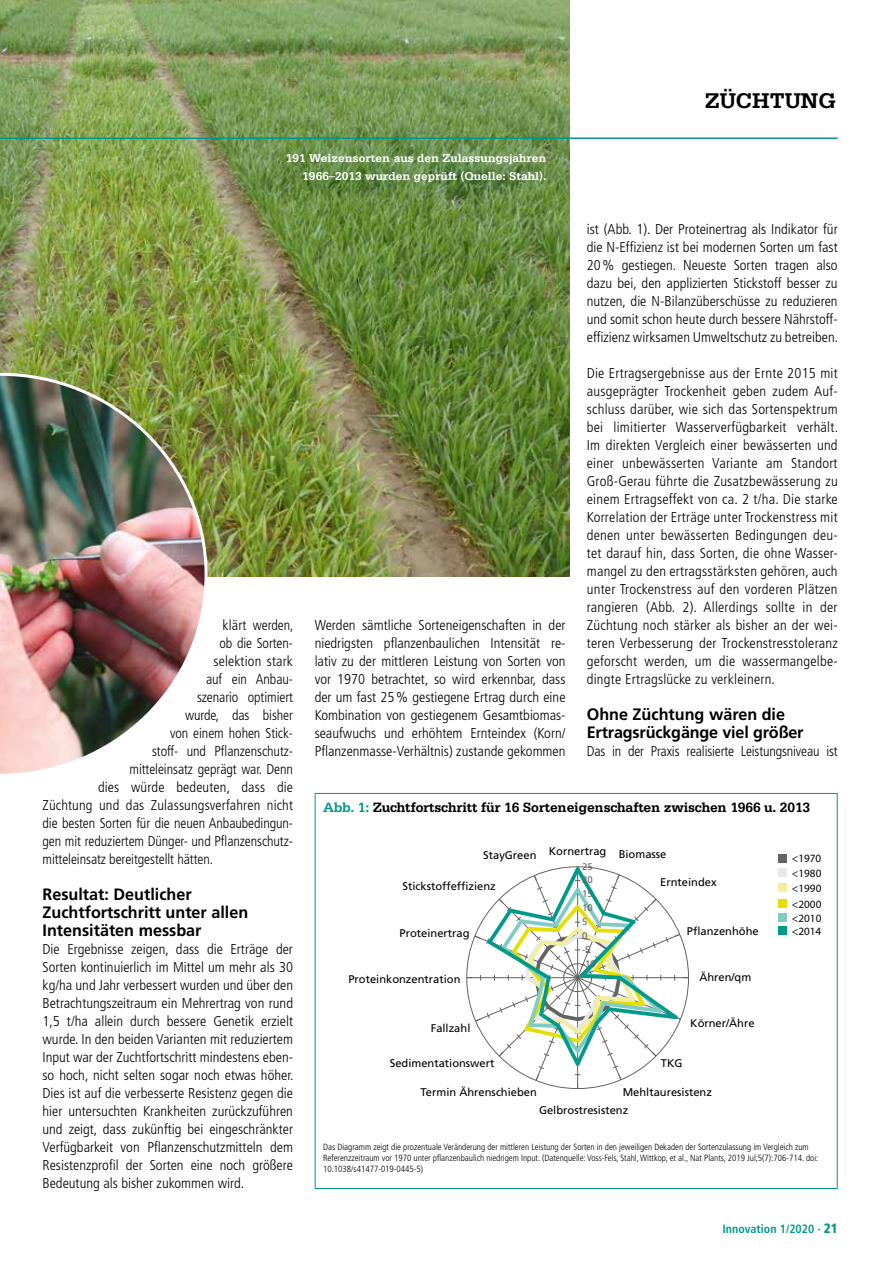
<style>
.page{position:relative;width:893px;height:1263px;background:#fff}
.page>*{position:absolute;margin:0;border:0;box-sizing:border-box;transform-origin:0 0}
.t1{font:700 22.5px "Serifa";color:#000}
.t2{font:700 16.5px/18px "Frutiger LT";color:#000}
.t3{font:300 condensed 14.25px/18px "Frutiger LT";letter-spacing:-.005em;color:#000;text-align:justify}
.t4{font:700 14.25px "Serifa";letter-spacing:-.015em;color:#000}
.t5{font:700 12px/18px "Serifa";color:#fff;text-align:right}
.t6{font:700 condensed 12px "Frutiger LT";color:#00998a}
.t7{font:11.1px "Frutiger LT";color:#000}
.t8{font:11.1px "Myriad Pro";color:#000}
.t9{font:9.6px "Frutiger LT";color:#636362}
.t10{font:300 condensed 9px/10.8px "Frutiger";color:#000}
.s1{color:#00998a}
.s2{font-weight:900;font-size:13.5px}
</style>
<div class="page">
<img style="left:0;top:0;width:570px;height:576px">
<img style="left:0;top:373px;width:208px;height:401px">
<div style="left:315px;top:793px;width:523px;height:396px;background:#fff;border:1px solid #00998a"></div>
<div style="left:778px;top:899px;width:9px;height:8px;background:#e4df00"></div>
<div style="left:778px;top:868px;width:9px;height:9px;background:#e8e8e8"></div>
<div style="left:778px;top:883px;width:9px;height:9px;background:#f2ee9b"></div>
<div style="left:778px;top:926px;width:9px;height:9px;background:#00998a"></div>
<div style="left:778px;top:913px;width:9px;height:9px;background:#80ccc4"></div>
<div style="left:778px;top:854px;width:9px;height:8px;background:#636362"></div>
<svg style="left:467px;top:866px;width:221px;height:222px"></svg>
<hr style="left:0;top:137px;width:838px;height:2px;background:#00998a">
<p class="t5" style="left:286px;top:149px;width:262px">191 Weizensorten aus den Zulassungsjahren<br>1966–2013 wurden geprüft (Quelle: Stahl).</p>
<h1 class="t1" style="left:705px;top:87px;width:133px">ZÜCHTUNG</h1>
<p class="t3" style="left:223px;top:616px;width:73px">klärt werden,</p>
<p class="t3" style="left:220px;top:634px;width:75px">ob die Sorten-</p>
<p class="t3" style="left:214px;top:652px;width:81px">selektion stark</p>
<p class="t3" style="left:206px;top:670px;width:89px">auf ein Anbau-</p>
<p class="t3" style="left:197px;top:688px;width:98px">szenario optimiert</p>
<p class="t3" style="left:185px;top:706px;width:110px">wurde, das bisher</p>
<p class="t3" style="left:170px;top:724px;width:125px">von einem hohen Stick-</p>
<p class="t3" style="left:152px;top:742px;width:143px">stoff- und Pflanzenschutz-</p>
<p class="t3" style="left:130px;top:760px;width:165px">mitteleinsatz geprägt war. Denn</p>
<p class="t3" style="left:98px;top:778px;width:197px">dies würde bedeuten, dass die</p>
<p class="t3" style="left:43px;top:796px;width:252px">Züchtung und das Zulassungsverfahren nicht</p>
<p class="t3" style="left:43px;top:814px;width:252px">die besten Sorten für die neuen Anbaubedingun-</p>
<p class="t3" style="left:43px;top:832px;width:252px">gen mit reduziertem Dünger- und Pflanzenschutz-</p>
<p class="t3" style="left:43px;top:850px;width:172px">mitteleinsatz bereitgestellt hätten.</p>
<p class="t2" style="left:43px;top:885px;width:207px">Resultat: Deutlicher<br>Zuchtfortschritt unter allen<br>Intensitäten messbar</p>
<p class="t3" style="left:43px;top:940px;width:252px">Die Ergebnisse zeigen, dass die Erträge der Sorten kontinuierlich im Mittel um mehr als 30 kg/ha und Jahr verbessert wurden und über den Betrachtungszeitraum ein Mehrertrag von rund 1,5 t/ha allein durch bessere Genetik erzielt wurde. In den beiden Varianten mit reduziertem Input war der Zuchtfortschritt mindestens eben&shy;so hoch, nicht selten sogar noch etwas höher.<br>Dies ist auf die verbesserte Resistenz gegen die hier untersuchten Krankheiten zurückzuführen und zeigt, dass zukünftig bei eingeschränkter Verfügbarkeit von Pflanzenschutzmitteln dem Resistenzprofil der Sorten eine noch größere Bedeutung als bisher zukommen wird.</p>
<p class="t3" style="left:315px;top:616px;width:252px">Werden sämtliche Sorteneigenschaften in der niedrigsten pflanzenbaulichen Intensität re&shy;lativ zu der mittleren Leistung von Sorten von vor 1970 betrachtet, so wird erkennbar, dass der um fast 25% gestiegene Ertrag durch eine Kombination von gestiegenem Gesamtbiomas&shy;seaufwuchs und erhöhtem Ernteindex (Korn/ Pflanzenmasse-Verhältnis) zustande gekommen</p>
<p class="t3" style="left:587px;top:220px;width:253px">ist (Abb. 1). Der Proteinertrag als Indikator für die N-Effizienz ist bei modernen Sorten um fast 20% gestiegen. Neueste Sorten tragen also dazu bei, den applizierten Stickstoff besser zu nutzen, die N-Bilanzüberschüsse zu reduzieren und somit schon heute durch bessere Nährstoff&shy;effizienz wirksamen Umweltschutz zu betreiben.</p>
<p class="t3" style="left:587px;top:364px;width:253px">Die Ertragsergebnisse aus der Ernte 2015 mit ausgeprägter Trockenheit geben zudem Auf&shy;schluss darüber, wie sich das Sortenspektrum bei limitierter Wasserverfügbarkeit verhält.<br>Im direkten Vergleich einer bewässerten und einer unbewässerten Variante am Standort Groß-Gerau führte die Zusatzbewässerung zu einem Ertragseffekt von ca. 2 t/ha. Die starke Korrelation der Erträge unter Trockenstress mit denen unter bewässerten Bedingungen deu&shy;tet darauf hin, dass Sorten, die ohne Wasser&shy;mangel zu den ertragsstärksten gehören, auch unter Trockenstress auf den vorderen Plätzen rangieren (Abb. 2). Allerdings sollte in der Züchtung noch stärker als bisher an der wei&shy;teren Verbesserung der Trockenstresstoleranz geforscht werden, um die wassermangelbe&shy;dingte Ertragslücke zu verkleinern.</p>
<p class="t2" style="left:587px;top:705px;width:218px">Ohne Züchtung wären die<br>Ertragsrückgänge viel größer</p>
<p class="t3" style="left:587px;top:742px;width:252px">Das in der Praxis realisierte Leistungsniveau ist</p>
<p class="t4" style="left:323px;top:799px;width:489px"><span class="s1">Abb. 1:</span> Zuchtfortschritt für 16 Sorteneigenschaften zwischen 1966 u. 2013</p>
<p class="t7" style="left:483px;top:849px;width:55px">StayGreen</p>
<p class="t7" style="left:403px;top:879px;width:95px">Stickstoffeffizienz</p>
<p class="t7" style="left:400px;top:926px;width:72px">Proteinertrag</p>
<p class="t7" style="left:348px;top:973px;width:114px">Proteinkonzentration</p>
<p class="t7" style="left:549px;top:844px;width:119px">Kornertrag Biomasse</p>
<p class="t8" style="left:792px;top:852px;width:31px">&lt;1970</p>
<p class="t9" style="left:582px;top:860px;width:12px">25</p>
<p class="t8" style="left:792px;top:866px;width:31px">&lt;1980</p>
<p class="t9" style="left:582px;top:874px;width:12px">20</p>
<p class="t7" style="left:660px;top:875px;width:58px">Ernteindex</p>
<p class="t8" style="left:792px;top:881px;width:31px">&lt;1990</p>
<p class="t9" style="left:582px;top:888px;width:12px">15</p>
<p class="t8" style="left:792px;top:897px;width:31px">&lt;2000</p>
<p class="t9" style="left:582px;top:902px;width:12px">10</p>
<p class="t8" style="left:792px;top:911px;width:31px">&lt;2010</p>
<p class="t9" style="left:582px;top:916px;width:7px">5</p>
<p class="t7" style="left:687px;top:924px;width:73px">Pflanzenhöhe</p>
<p class="t8" style="left:792px;top:924px;width:31px">&lt;2014</p>
<p class="t9" style="left:582px;top:930px;width:7px">0</p>
<p class="t9" style="left:582px;top:944px;width:10px">-5</p>
<p class="t9" style="left:582px;top:958px;width:15px">-10</p>
<p class="t7" style="left:699px;top:970px;width:54px">Ähren/qm</p>
<p class="t7" style="left:431px;top:1022px;width:41px">Fallzahl</p>
<p class="t7" style="left:390px;top:1056px;width:106px">Sedimentationswert</p>
<p class="t7" style="left:421px;top:1085px;width:118px">Termin Ährenschieben</p>
<p class="t7" style="left:690px;top:1017px;width:66px">Körner/Ähre</p>
<p class="t7" style="left:661px;top:1056px;width:23px">TKG</p>
<p class="t7" style="left:623px;top:1085px;width:91px">Mehltauresistenz</p>
<p class="t7" style="left:539px;top:1103px;width:91px">Gelbrostresistenz</p>
<p class="t10" style="left:323px;top:1142px;width:497px">Das Diagramm zeigt die prozentuale Veränderung der mittleren Leistung der Sorten in den jeweiligen Dekaden der Sortenzulassung im Vergleich zum<br>Referenzzeitraum vor 1970 unter pflanzenbaulich niedrigem Input. (Datenquelle: Voss-Fels, Stahl, Wittkop, et al., Nat Plants, 2019 Jul;5(7):706-714. doi:<br>10.1038/s41477-019-0445-5)</p>
<p class="t6" style="left:723px;top:1222px;width:117px">Innovation 1/2020 · <span class="s2">21</span></p>
</div>
